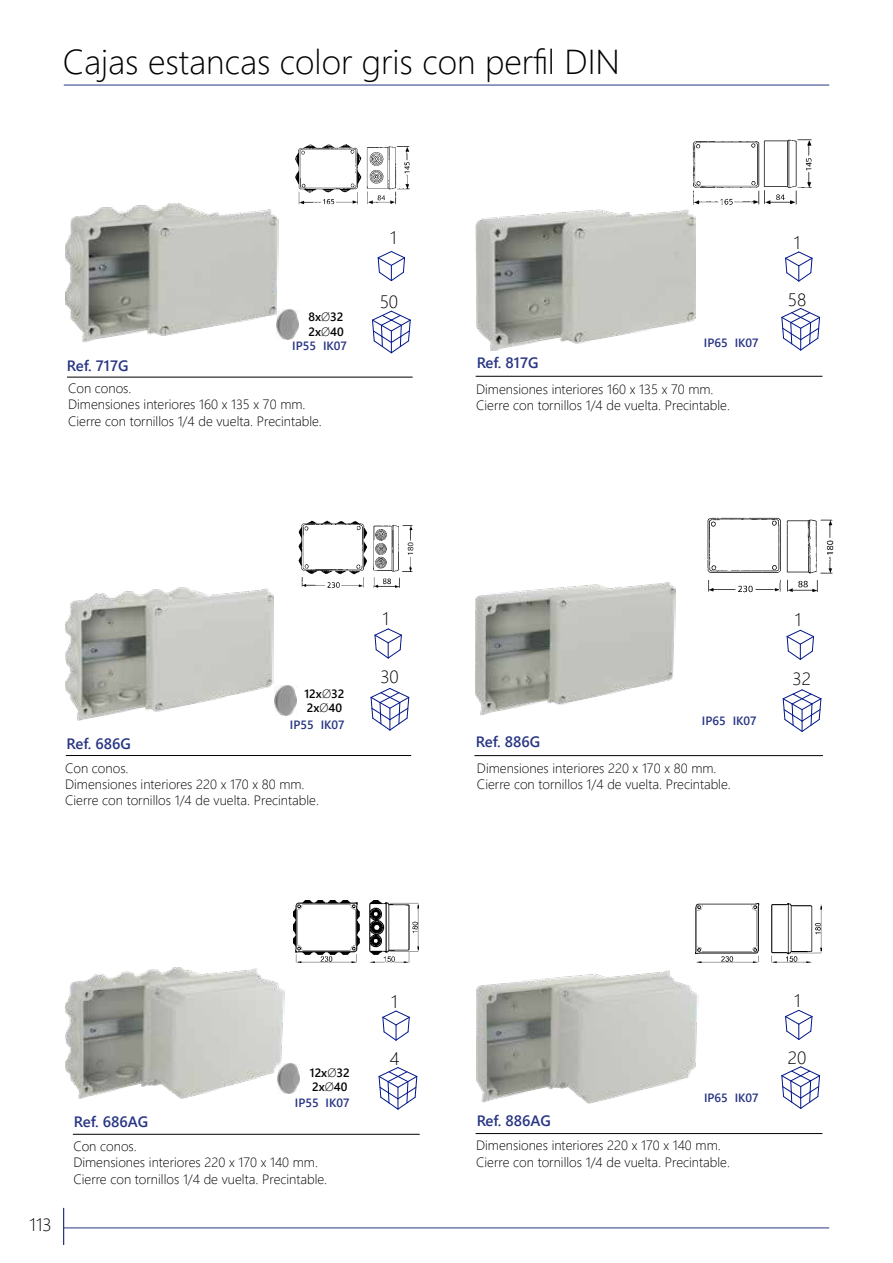
<style>
.page{position:relative;width:893px;height:1263px;background:#fff}
.page>*{position:absolute;margin:0;border:0;box-sizing:border-box;transform-origin:0 0}
.t1{font:300 34.5px "Segoe UI";color:#000}
.t2{font:300 18px "Segoe UI";color:#000}
.t3{font:600 15px "Segoe UI";color:#283583}
.t4{font:300 13.5px/16.2px "Segoe UI";color:#000}
.t5{font:600 12px "Segoe UI";color:#283583}
.t6{font:600 12px/14.4px "Segoe UI";color:#000}
.s1{font-weight:300}
</style>
<div class="page">
<hr style="left:64px;top:85px;width:765px;height:1px;background:#283583">
<hr style="left:64px;top:1227px;width:765px;height:1px;background:#283583">
<hr style="left:63px;top:1208px;width:1px;height:37px;background:#283583">
<img style="left:65px;top:203px;width:213px;height:139px">
<img style="left:65px;top:587px;width:208px;height:133px">
<img style="left:476px;top:970px;width:223px;height:133px">
<img style="left:65px;top:967px;width:219px;height:132px">
<hr style="left:66px;top:755px;width:345px;height:1px;background:#000">
<hr style="left:73px;top:1134px;width:347px;height:1px;background:#000">
<hr style="left:476px;top:1133px;width:346px;height:1px;background:#000">
<hr style="left:67px;top:377px;width:346px;height:1px;background:#000">
<svg style="left:371px;top:688px;width:38px;height:43px"></svg>
<svg style="left:378px;top:1067px;width:40px;height:42px"></svg>
<svg style="left:781px;top:1066px;width:39px;height:43px"></svg>
<svg style="left:372px;top:311px;width:39px;height:42px"></svg>
<svg style="left:374px;top:629px;width:28px;height:29px"></svg>
<svg style="left:382px;top:1010px;width:28px;height:30px"></svg>
<svg style="left:785px;top:1010px;width:28px;height:30px"></svg>
<svg style="left:377px;top:251px;width:28px;height:30px"></svg>
<img style="left:295px;top:144px;width:115px;height:61px">
<img style="left:275px;top:686px;width:22px;height:30px">
<img style="left:277px;top:310px;width:22px;height:29px">
<img style="left:277px;top:1064px;width:23px;height:29px">
<img style="left:298px;top:520px;width:116px;height:68px">
<img style="left:294px;top:901px;width:125px;height:61px">
<img style="left:695px;top:903px;width:126px;height:60px">
<img style="left:475px;top:209px;width:220px;height:142px">
<hr style="left:476px;top:376px;width:346px;height:1px;background:#000">
<svg style="left:781px;top:308px;width:39px;height:42px"></svg>
<svg style="left:785px;top:251px;width:28px;height:30px"></svg>
<img style="left:692px;top:139px;width:120px;height:66px">
<img style="left:476px;top:582px;width:199px;height:133px">
<hr style="left:474px;top:755px;width:349px;height:1px;background:#000">
<svg style="left:782px;top:689px;width:40px;height:43px"></svg>
<svg style="left:786px;top:630px;width:28px;height:30px"></svg>
<img style="left:707px;top:517px;width:127px;height:76px">
<h1 class="t1" style="left:63px;top:29px;width:559px">Cajas estancas color gris con perfil DIN</h1>
<h2 class="t2" style="left:390px;top:221px;width:8px">1</h2>
<h2 class="t2" style="left:794px;top:225px;width:8px">1</h2>
<h2 class="t2" style="left:380px;top:284px;width:20px">50</h2>
<h2 class="t2" style="left:788px;top:282px;width:20px">58</h2>
<p class="t6" style="left:308px;top:309px;width:37px">8x<span class="s1">Ø</span>32<br>2x<span class="s1">Ø</span>40</p>
<p class="t5" style="left:292px;top:335px;width:56px">IP55 IK07</p>
<p class="t5" style="left:704px;top:331px;width:56px">IP65 IK07</p>
<p class="t3" style="left:67px;top:351px;width:63px">Ref. 717G</p>
<p class="t3" style="left:477px;top:348px;width:63px">Ref. 817G</p>
<p class="t4" style="left:68px;top:379px;width:255px">Con conos.<br>Dimensiones interiores 160 x 135 x 70 mm.<br>Cierre con tornillos 1/4 de vuelta. Precintable.</p>
<p class="t4" style="left:476px;top:380px;width:255px">Dimensiones interiores 160 x 135 x 70 mm.<br>Cierre con tornillos 1/4 de vuelta. Precintable.</p>
<h2 class="t2" style="left:383px;top:601px;width:8px">1</h2>
<h2 class="t2" style="left:795px;top:602px;width:8px">1</h2>
<h2 class="t2" style="left:380px;top:660px;width:20px">30</h2>
<h2 class="t2" style="left:792px;top:661px;width:20px">32</h2>
<p class="t6" style="left:304px;top:686px;width:41px">12x<span class="s1">Ø</span>32<br>2x<span class="s1">Ø</span>40</p>
<p class="t5" style="left:290px;top:713px;width:56px">IP55 IK07</p>
<p class="t5" style="left:702px;top:709px;width:56px">IP65 IK07</p>
<p class="t3" style="left:67px;top:729px;width:66px">Ref. 686G</p>
<p class="t3" style="left:476px;top:727px;width:66px">Ref. 886G</p>
<p class="t4" style="left:65px;top:759px;width:255px">Con conos.<br>Dimensiones interiores 220 x 170 x 80 mm.<br>Cierre con tornillos 1/4 de vuelta. Precintable.</p>
<p class="t4" style="left:477px;top:759px;width:255px">Dimensiones interiores 220 x 170 x 80 mm.<br>Cierre con tornillos 1/4 de vuelta. Precintable.</p>
<h2 class="t2" style="left:30px;top:1208px;width:24px">113</h2>
<h2 class="t2" style="left:391px;top:984px;width:8px">1</h2>
<h2 class="t2" style="left:794px;top:983px;width:8px">1</h2>
<p class="t6" style="left:310px;top:1064px;width:41px">12x<span class="s1">Ø</span>32<br>2x<span class="s1">Ø</span>40</p>
<p class="t5" style="left:295px;top:1092px;width:56px">IP55 IK07</p>
<h2 class="t2" style="left:390px;top:1041px;width:11px">4</h2>
<h2 class="t2" style="left:788px;top:1041px;width:20px">20</h2>
<p class="t5" style="left:704px;top:1086px;width:56px">IP65 IK07</p>
<p class="t3" style="left:74px;top:1107px;width:76px">Ref. 686AG</p>
<p class="t3" style="left:477px;top:1106px;width:76px">Ref. 886AG</p>
<p class="t4" style="left:73px;top:1137px;width:255px">Con conos.<br>Dimensiones interiores 220 x 170 x 140 mm.<br>Cierre con tornillos 1/4 de vuelta. Precintable.</p>
<p class="t4" style="left:476px;top:1136px;width:255px">Dimensiones interiores 220 x 170 x 140 mm.<br>Cierre con tornillos 1/4 de vuelta. Precintable.</p>
</div>
